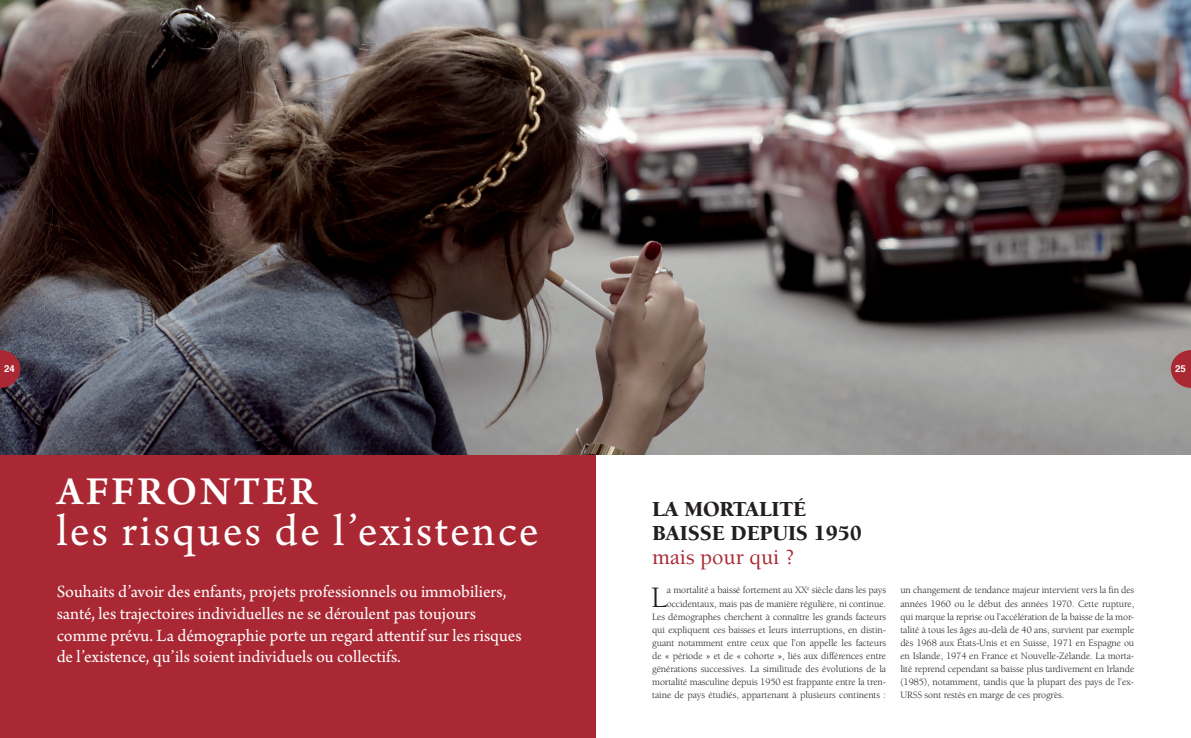
<style>
.page{position:relative;width:1191px;height:738px;background:#fff}
.page>*{position:absolute;margin:0;border:0;box-sizing:border-box;transform-origin:0 0}
.t1{font:47px "Arno Pro";letter-spacing:.05em;color:#fff}
.t2{font:600 42px "Arno Pro";letter-spacing:.06em;color:#fff}
.t3{font:30.5px "Berkeley";color:#231f20}
.t4{font:900 22px/24px "Berkeley";letter-spacing:-.01em;color:#231f20}
.t5{font:500 22px "Berkeley";color:#a92833}
.t6{font:18px/21.6px "Arno Pro";color:#fff}
.t7{font:10px/13px "Berkeley";letter-spacing:-.01em;color:#231f20;text-align:right}
.t8{font:700 9.6px "Helvetica";color:#fff}
</style>
<div class="page">
<div style="left:0;top:449px;width:595px;height:288px;background:#a92833"></div>
<img style="left:0;top:0;width:1191px;height:454px">
<svg style="left:1170px;top:350px;width:21px;height:37px"></svg>
<svg style="left:1px;top:350px;width:19px;height:37px"></svg>
<hr style="left:0;top:350px;width:1px;height:37px;background:#a92833">
<p class="t8" style="left:4px;top:361px;width:12px">24</p>
<p class="t8" style="left:1175px;top:361px;width:12px">25</p>
<p class="t8" style="left:10px;top:361px;width:7px">2</p>
<h2 class="t2" style="left:57px;top:467px;width:235px">affronter</h2>
<h1 class="t1" style="left:57px;top:503px;width:483px">les risques de l’existence</h1>
<p class="t6" style="left:57px;top:581px;width:466px">Souhaits d’avoir des enfants, projets professionnels ou immobiliers, santé, les trajectoires individuelles ne se déroulent pas toujours comme prévu. La démographie porte un regard attentif sur les risques de l’existence, qu’ils soient individuels ou collectifs.</p>
<h3 class="t3" style="left:651px;top:580px;width:17px">L</h3>
<h3 class="t4" style="left:652px;top:497px;width:155px">LA MORTALITÉ<br>BAISSE</h3>
<h3 class="t4" style="left:730px;top:521px;width:133px">DEPUIS 1950</h3>
<h3 class="t5" style="left:652px;top:545px;width:144px">mais pour qui ?</h3>
<p class="t7" style="left:652px;top:583px;width:235px">a mortalité a baissé fortement au XX<sup>e</sup> siècle dans les pays occidentaux, mais pas de manière régulière, ni continue.<br>Les démographes cherchent à connaître les grands facteurs qui expliquent ces baisses et leurs interruptions, en distin&shy;guant notamment entre ceux que l’on appelle les facteurs de « période » et de « cohorte », liés aux différences entre générations successives. La similitude des évolutions de la mortalité masculine depuis 1950 est frappante entre la tren&shy;taine de pays étudiés, appartenant à plusieurs continents :</p>
<p class="t7" style="left:900px;top:583px;width:235px;text-align:justify">un changement de tendance majeur intervient vers la fin des années 1960 ou le début des années 1970. Cette rupture, qui marque la reprise ou l’accélération de la baisse de la mor&shy;talité à tous les âges au-delà de 40 ans, survient par exemple dès 1968 aux États-Unis et en Suisse, 1971 en Espagne ou en Islande, 1974 en France et Nouvelle-Zélande. La morta&shy;lité reprend cependant sa baisse plus tardivement en Irlande (1985), notamment, tandis que la plupart des pays de l’ex-URSS sont restés en marge de ces progrès.</p>
</div>
